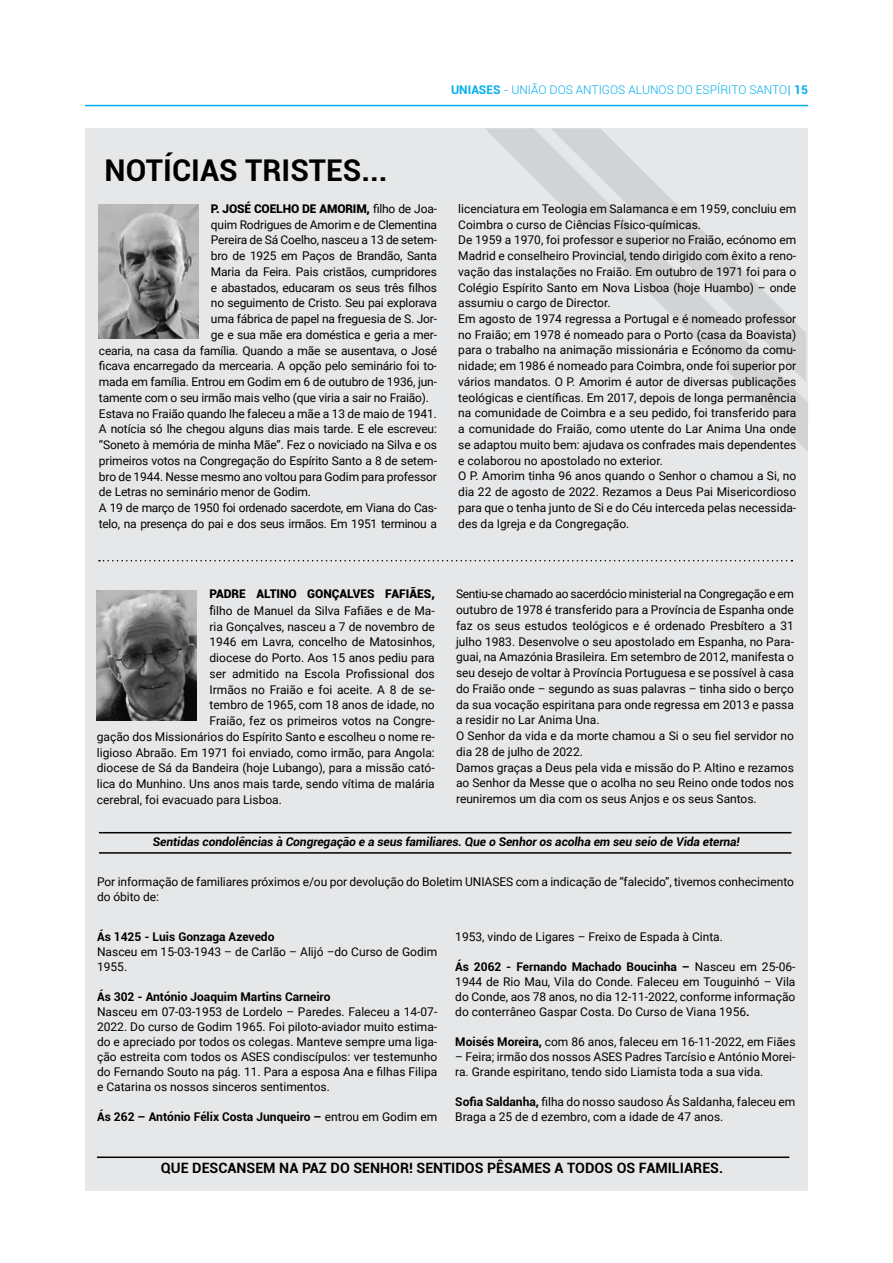
<style>
.page{position:relative;width:893px;height:1263px;background:#fff}
.page>*{position:absolute;margin:0;border:0;box-sizing:border-box;transform-origin:0 0}
.t1{font:700 30px "Roboto";color:#000}
.t2{font:700 14.25px "Roboto";color:#000}
.t3{font:12px/15.8px "Roboto";color:#000}
.t4{font:700 12px "Roboto";color:#000}
.t5{font:12px "Roboto";letter-spacing:-.025em;color:#000}
.t6{font:italic 700 12px "Roboto";letter-spacing:-.005em;color:#000}
.t7{font:900 12px "Roboto";color:#000}
.t8{font:300 12px "Roboto";color:#00aeef}
.s1{font-weight:700}
.s2{font-weight:400}
.s3{font-family:"Arial";font-size:13.5px}
</style>
<div class="page">
<hr style="left:85px;top:105px;width:723px;height:1px;background:#00aeef">
<div style="left:85px;top:128px;width:723px;height:1063px;background:#e6e7e8"></div>
<svg style="left:485px;top:128px;width:323px;height:323px"></svg>
<img style="left:98px;top:205px;width:100px;height:134px">
<img style="left:97px;top:590px;width:100px;height:130px">
<hr style="left:97px;top:1156px;width:692px;height:2px;background:#000">
<svg style="left:99px;top:560px;width:693px;height:1px"></svg>
<hr style="left:99px;top:852px;width:692px;height:2px;background:#000">
<hr style="left:99px;top:832px;width:692px;height:1px;background:#000">
<p class="t8" style="left:451px;top:81px;width:358px"><span class="s1">UNIASES</span> - UNIÃO DOS ANTIGOS ALUNOS DO ESPÍRITO SANTO<span class="s2">|</span> <span class="s1">15</span></p>
<h1 class="t1" style="left:105px;top:149px;width:284px">NOTÍCIAS TRISTES...</h1>
<p class="t7" style="left:211px;top:200px;width:228px">P. JOSÉ COELHO DE AMORIM, <span class="s2">filho de Joa-</span></p>
<p class="t3" style="left:211px;top:216px;width:228px">quim Rodrigues de Amorim e de Clementina</p>
<p class="t3" style="left:211px;top:232px;width:228px">Pereira de Sá Coelho, nasceu a 13 de setem-</p>
<p class="t3" style="left:211px;top:248px;width:228px">bro de 1925 em Paços de Brandão, Santa</p>
<p class="t3" style="left:211px;top:263px;width:228px">Maria da Feira. Pais cristãos, cumpridores</p>
<p class="t3" style="left:211px;top:279px;width:228px">e abastados, educaram os seus três filhos</p>
<p class="t3" style="left:211px;top:295px;width:228px">no seguimento de Cristo. Seu pai explorava</p>
<p class="t3" style="left:211px;top:310px;width:228px">uma fábrica de papel na freguesia de S. Jor-</p>
<p class="t3" style="left:211px;top:326px;width:228px">ge e sua mãe era doméstica e geria a mer-</p>
<p class="t3" style="left:99px;top:342px;width:340px">cearia, na casa da família. Quando a mãe se ausentava, o José</p>
<p class="t3" style="left:99px;top:358px;width:339px">ficava encarregado da mercearia. A opção pelo seminário foi to-</p>
<p class="t3" style="left:99px;top:373px;width:339px">mada em família. Entrou em Godim em 6 de outubro de 1936, jun-</p>
<p class="t3" style="left:99px;top:389px;width:331px">tamente com o seu irmão mais velho (que viria a sair no Fraião).</p>
<p class="t3" style="left:99px;top:405px;width:339px">Estava no Fraião quando lhe faleceu a mãe a 13 de maio de 1941.</p>
<p class="t3" style="left:99px;top:421px;width:340px">A notícia só lhe chegou alguns dias mais tarde. E ele escreveu:</p>
<p class="t3" style="left:99px;top:436px;width:339px">“Soneto à memória de minha Mãe”. Fez o noviciado na Silva e os</p>
<p class="t3" style="left:99px;top:452px;width:339px">primeiros votos na Congregação do Espírito Santo a 8 de setem-</p>
<p class="t3" style="left:99px;top:468px;width:339px">bro de 1944. Nesse mesmo ano voltou para Godim para professor</p>
<p class="t3" style="left:99px;top:484px;width:214px">de Letras no seminário menor de Godim.</p>
<p class="t5" style="left:99px;top:499px;width:339px">A 19 de março de 1950 foi ordenado sacerdote, em Viana do Cas-</p>
<p class="t5" style="left:99px;top:515px;width:339px">telo, na presença do pai e dos seus irmãos. Em 1951 terminou a</p>
<p class="t3" style="left:458px;top:200px;width:340px">licenciatura em Teologia em Salamanca e em 1959, concluiu em Coimbra o curso de Ciências Físico-químicas.<br>De 1959 a 1970, foi professor e superior no Fraião, ecónomo em Madrid e conselheiro Provincial, tendo dirigido com êxito a reno&shy;vação das instalações no Fraião. Em outubro de 1971 foi para o Colégio Espírito Santo em Nova Lisboa (hoje Huambo) – onde assumiu o cargo de Director.<br>Em agosto de 1974 regressa a Portugal e é nomeado professor no Fraião; em 1978 é nomeado para o Porto (casa da Boavista) para o trabalho na animação missionária e Ecónomo da comu&shy;nidade; em 1986 é nomeado para Coimbra, onde foi superior por vários mandatos. O P. Amorim é autor de diversas publicações teológicas e científicas. Em 2017, depois de longa permanência na comunidade de Coimbra e a seu pedido, foi transferido para a comunidade do Fraião, como utente do Lar Anima Una onde se adaptou muito bem: ajudava os confrades mais dependentes e colaborou no apostolado no exterior.<br>O P. Amorim tinha 96 anos quando o Senhor o chamou a Si, no dia 22 de agosto de 2022. Rezamos a Deus Pai Misericordioso para que o tenha junto de Si e do Céu interceda pelas necessida&shy;des da Igreja e da Congregação.</p>
<p class="t7" style="left:210px;top:586px;width:227px">PADRE ALTINO GONÇALVES FAFIÃES,</p>
<p class="t3" style="left:210px;top:602px;width:227px"><span class="s3">f</span>ilho de Manuel da Silva Fafiães e de Ma-</p>
<p class="t3" style="left:210px;top:618px;width:227px">ria Gonçalves, nasceu a 7 de novembro de</p>
<p class="t3" style="left:210px;top:634px;width:227px">1946 em Lavra, concelho de Matosinhos,</p>
<p class="t3" style="left:210px;top:650px;width:227px">diocese do Porto. Aos 15 anos pediu para</p>
<p class="t3" style="left:210px;top:665px;width:227px">ser admitido na Escola Profissional dos</p>
<p class="t3" style="left:210px;top:681px;width:227px">Irmãos no Fraião e foi aceite. A 8 de se-</p>
<p class="t3" style="left:210px;top:697px;width:227px">tembro de 1965, com 18 anos de idade, no</p>
<p class="t3" style="left:210px;top:713px;width:227px">Fraião, fez os primeiros votos na Congre-</p>
<p class="t3" style="left:97px;top:728px;width:339px">gação dos Missionários do Espírito Santo e escolheu o nome re-</p>
<p class="t3" style="left:97px;top:744px;width:339px">ligioso Abraão. Em 1971 foi enviado, como irmão, para Angola:</p>
<p class="t3" style="left:97px;top:760px;width:339px">diocese de Sá da Bandeira (hoje Lubango), para a missão cató-</p>
<p class="t3" style="left:97px;top:776px;width:339px">lica do Munhino. Uns anos mais tarde, sendo vítima de malária</p>
<p class="t3" style="left:97px;top:791px;width:187px">cerebral, foi evacuado para Lisboa.</p>
<p class="t3" style="left:456px;top:586px;width:339px">Sentiu-se chamado ao sacerdócio ministerial na Congregação e em outubro de 1978 é transferido para a Província de Espanha onde faz os seus estudos teológicos e é ordenado Presbítero a 31 julho 1983. Desenvolve o seu apostolado em Espanha, no Para&shy;guai, na Amazónia Brasileira. Em setembro de 2012, manifesta o seu desejo de voltar à Província Portuguesa e se possível à casa do Fraião onde – segundo as suas palavras – tinha sido o berço da sua vocação espiritana para onde regressa em 2013 e passa a residir no Lar Anima Una.<br>O Senhor da vida e da morte chamou a Si o seu fiel servidor no dia 28 de julho de 2022.<br>Damos graças a Deus pela vida e missão do P. Altino e rezamos ao Senhor da Messe que o acolha no seu Reino onde todos nos reuniremos um dia com os seus Anjos e os seus Santos.</p>
<p class="t6" style="left:153px;top:833px;width:588px">Sentidas condolências à Congregação e a seus familiares. Que o Senhor os acolha em seu seio de Vida eterna!</p>
<p class="t3" style="left:97px;top:874px;width:698px;line-height:15px">Por informação de familiares próximos e/ou por devolução do Boletim UNIASES com a indicação de “falecido”, tivemos conhecimento do óbito de:</p>
<p class="t4" style="left:97px;top:928px;width:179px">Ás 1425 - Luis Gonzaga Azevedo</p>
<p class="t3" style="left:97px;top:943px;width:342px;line-height:15px">Nasceu em 15-03-1943 – de Carlão – Alijó –do Curso de Godim<br>1955.</p>
<p class="t4" style="left:97px;top:988px;width:235px">Ás 302 - António Joaquim Martins Carneiro</p>
<p class="t3" style="left:97px;top:1003px;width:342px;line-height:15px;text-align:justify">Nasceu em 07-03-1953 de Lordelo – Paredes. Faleceu a 14-07- 2022. Do curso de Godim 1965. Foi piloto-aviador muito estima&shy;do e apreciado por todos os colegas. Manteve sempre uma liga&shy;ção estreita com todos os ASES condiscípulos: ver testemunho do Fernando Souto na pág. 11. Para a esposa Ana e filhas Filipa e Catarina os nossos sinceros sentimentos.</p>
<p class="t4" style="left:97px;top:1108px;width:342px">Ás 262 – António Félix Costa Junqueiro – <span class="s2">entrou em Godim em</span></p>
<p class="t3" style="left:455px;top:928px;width:269px">1953, vindo de Ligares – Freixo de Espada à Cinta.</p>
<p class="t3" style="left:455px;top:958px;width:342px;line-height:15px;text-align:justify"><span class="s1">Ás 2062 - Fernando Machado Boucinha –</span> Nasceu em 25-06- 1944 de Rio Mau, Vila do Conde. Faleceu em Touguinhó – Vila do Conde, aos 78 anos, no dia 12-11-2022, conforme informação do conterrâneo Gaspar Costa. Do Curso de Viana 1956<span class="s1">.</span></p>
<p class="t3" style="left:455px;top:1033px;width:342px"><span class="s1">Moisés Moreira,</span> com 86 anos, faleceu em 16-11-2022, em Fiães</p>
<p class="t3" style="left:455px;top:1048px;width:342px;line-height:15px">– Feira; irmão dos nossos ASES Padres Tarcísio e António Morei&shy;ra. Grande espiritano, tendo sido Liamista toda a sua vida.</p>
<p class="t3" style="left:455px;top:1093px;width:342px;line-height:15px"><span class="s1">Sofia Saldanha,</span> filha do nosso saudoso Ás Saldanha, faleceu em<br>Braga a 25 de d ezembro, com a idade de 47 anos.</p>
<p class="t2" style="left:161px;top:1158px;width:564px">QUE DESCANSEM NA PAZ DO SENHOR! SENTIDOS PÊSAMES A TODOS OS FAMILIARES.</p>
</div>
